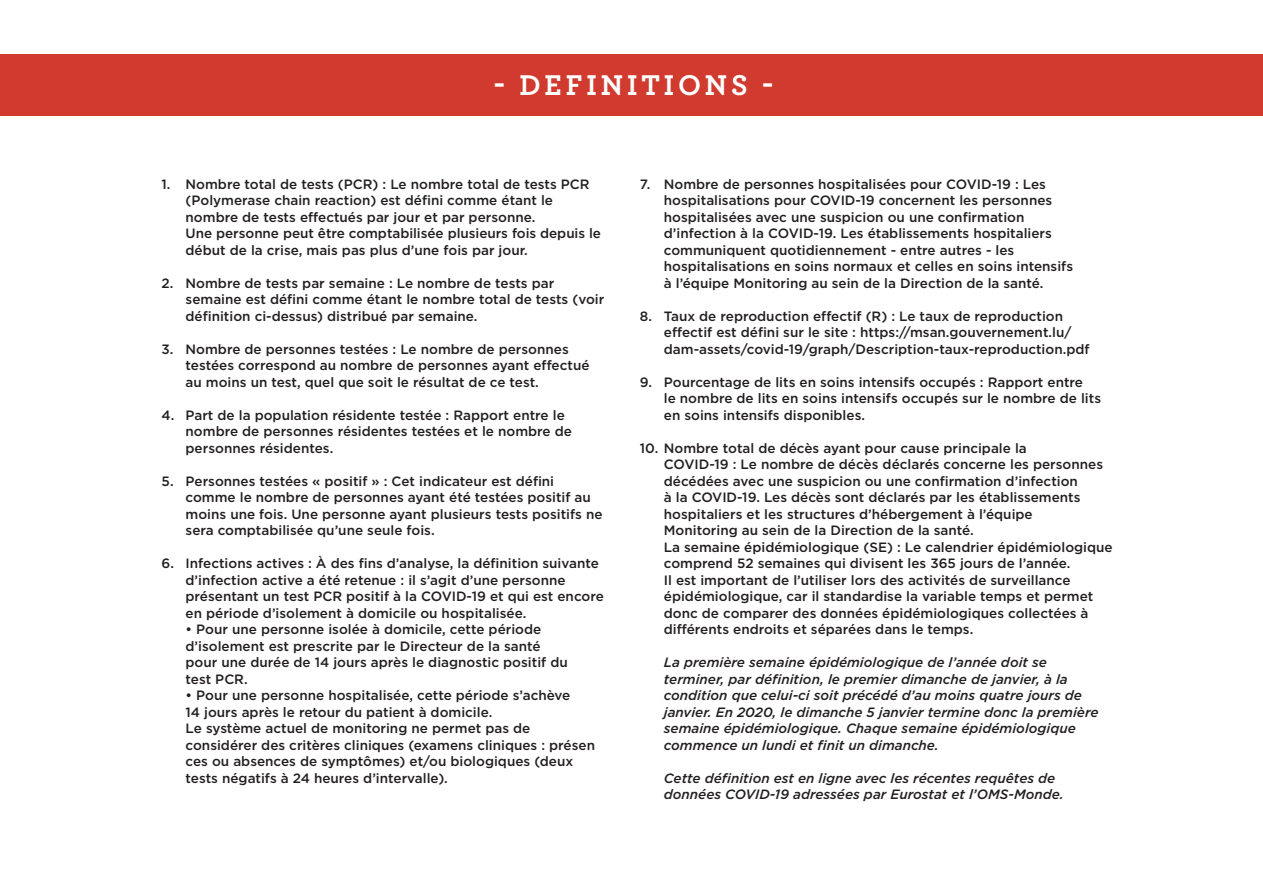
<style>
.page{position:relative;width:1263px;height:893px;background:#fff}
.page>*{position:absolute;margin:0;border:0;box-sizing:border-box;transform-origin:0 0}
.t1{font:700 30px "Archer";letter-spacing:.13em;color:#fff}
.t2{font:500 13.5px/16.5px "Gotham";color:#231f20}
.t3{font:italic 500 13.5px "Gotham";color:#231f20}
</style>
<div class="page">
<div style="left:0;top:54px;width:1263px;height:62px;background:#d03a2f"></div>
<p class="t1" style="left:494px;top:61px;width:281px">- DEFINITIONS -</p>
<p class="t2" style="left:162px;top:176px;width:429px">1. Nombre total de tests (PCR) : Le nombre total de tests PCR</p>
<p class="t2" style="left:186px;top:192px;width:369px">(Polymerase chain reaction) est défini comme étant le</p>
<p class="t2" style="left:186px;top:209px;width:351px">nombre de tests effectués par jour et par personne.</p>
<p class="t2" style="left:186px;top:225px;width:417px">Une personne peut être comptabilisée plusieurs fois depuis le début de la crise, mais pas plus d’une fois par jour.</p>
<p class="t2" style="left:162px;top:275px;width:394px">2. Nombre de tests par semaine : Le nombre de tests par</p>
<p class="t2" style="left:186px;top:291px;width:420px">semaine est défini comme étant le nombre total de tests (voir</p>
<p class="t2" style="left:186px;top:308px;width:293px">définition ci-dessus) distribué par semaine.</p>
<p class="t2" style="left:162px;top:341px;width:409px">3. Nombre de personnes testées : Le nombre de personnes</p>
<p class="t2" style="left:186px;top:357px;width:405px">testées correspond au nombre de personnes ayant effectué au moins un test, quel que soit le résultat de ce test.</p>
<p class="t2" style="left:162px;top:407px;width:405px">4. Part de la population résidente testée : Rapport entre le</p>
<p class="t2" style="left:186px;top:423px;width:388px">nombre de personnes résidentes testées et le nombre de</p>
<p class="t2" style="left:186px;top:440px;width:149px">personnes résidentes.</p>
<p class="t2" style="left:162px;top:473px;width:394px">5. Personnes testées « positif » : Cet indicateur est défini</p>
<p class="t2" style="left:186px;top:489px;width:407px">comme le nombre de personnes ayant été testées positif au</p>
<p class="t2" style="left:186px;top:506px;width:418px">moins une fois. Une personne ayant plusieurs tests positifs ne</p>
<p class="t2" style="left:186px;top:522px;width:251px">sera comptabilisée qu’une seule fois.</p>
<p class="t2" style="left:162px;top:555px;width:439px">6. Infections actives : À des fins d’analyse, la définition suivante</p>
<p class="t2" style="left:186px;top:572px;width:382px">d’infection active a été retenue : il s’agit d’une personne</p>
<p class="t2" style="left:186px;top:588px;width:420px">présentant un test PCR positif à la COVID-19 et qui est encore</p>
<p class="t2" style="left:186px;top:605px;width:342px">en période d’isolement à domicile ou hospitalisée.</p>
<p class="t2" style="left:186px;top:621px;width:357px">• Pour une personne isolée à domicile, cette période</p>
<p class="t2" style="left:186px;top:638px;width:356px">d’isolement est prescrite par le Directeur de la santé</p>
<p class="t2" style="left:186px;top:654px;width:384px">pour une durée de 14 jours après le diagnostic positif du</p>
<p class="t2" style="left:186px;top:671px;width:64px">test PCR.</p>
<p class="t2" style="left:186px;top:687px;width:386px">• Pour une personne hospitalisée, cette période s’achève</p>
<p class="t2" style="left:186px;top:704px;width:308px">14 jours après le retour du patient à domicile.</p>
<p class="t2" style="left:186px;top:720px;width:346px">Le système actuel de monitoring ne permet pas de</p>
<p class="t2" style="left:186px;top:737px;width:411px">considérer des critères cliniques (examens cliniques : présen ces ou absences de symptômes) et/ou biologiques (deux tests négatifs à 24 heures d’intervalle).</p>
<p class="t2" style="left:640px;top:176px;width:408px">7. Nombre de personnes hospitalisées pour COVID-19 : Les</p>
<p class="t2" style="left:664px;top:192px;width:390px">hospitalisations pour COVID-19 concernent les personnes</p>
<p class="t2" style="left:664px;top:209px;width:362px">hospitalisées avec une suspicion ou une confirmation</p>
<p class="t2" style="left:664px;top:225px;width:390px">d’infection à la COVID-19. Les établissements hospitaliers communiquent quotidiennement - entre autres - les</p>
<p class="t2" style="left:664px;top:258px;width:411px">hospitalisations en soins normaux et celles en soins intensifs à l’équipe Monitoring au sein de la Direction de la santé.</p>
<p class="t2" style="left:640px;top:308px;width:425px">8. Taux de reproduction effectif (R) : Le taux de reproduction</p>
<p class="t2" style="left:664px;top:324px;width:409px">effectif est défini sur le site : https://msan.gouvernement.lu/</p>
<p class="t2" style="left:664px;top:341px;width:427px">dam-assets/covid-19/graph/Description-taux-reproduction.pdf</p>
<p class="t2" style="left:640px;top:374px;width:445px">9. Pourcentage de lits en soins intensifs occupés : Rapport entre</p>
<p class="t2" style="left:664px;top:390px;width:439px">le nombre de lits en soins intensifs occupés sur le nombre de lits</p>
<p class="t2" style="left:664px;top:407px;width:203px">en soins intensifs disponibles.</p>
<p class="t2" style="left:640px;top:440px;width:388px">10. Nombre total de décès ayant pour cause principale la</p>
<p class="t2" style="left:664px;top:456px;width:441px">COVID-19 : Le nombre de décès déclarés concerne les personnes</p>
<p class="t2" style="left:664px;top:473px;width:416px">décédées avec une suspicion ou une confirmation d’infection</p>
<p class="t2" style="left:664px;top:489px;width:418px">à la COVID-19. Les décès sont déclarés par les établissements</p>
<p class="t2" style="left:664px;top:506px;width:370px">hospitaliers et les structures d’hébergement à l’équipe</p>
<p class="t2" style="left:664px;top:522px;width:312px">Monitoring au sein de la Direction de la santé.</p>
<p class="t2" style="left:664px;top:539px;width:450px">La semaine épidémiologique (SE) : Le calendrier épidémiologique</p>
<p class="t2" style="left:664px;top:555px;width:408px">comprend 52 semaines qui divisent les 365 jours de l’année.</p>
<p class="t2" style="left:664px;top:572px;width:408px">Il est important de l’utiliser lors des activités de surveillance</p>
<p class="t2" style="left:664px;top:588px;width:431px">épidémiologique, car il standardise la variable temps et permet</p>
<p class="t2" style="left:664px;top:605px;width:426px">donc de comparer des données épidémiologiques collectées à</p>
<p class="t2" style="left:664px;top:621px;width:311px">différents endroits et séparées dans le temps.</p>
<p class="t3" style="left:664px;top:654px;width:385px">La première semaine épidémiologique de l’année doit se</p>
<p class="t3" style="left:664px;top:671px;width:405px">terminer, par définition, le premier dimanche de janvier, à la</p>
<p class="t3" style="left:664px;top:687px;width:420px">condition que celui-ci soit précédé d’au moins quatre jours de</p>
<p class="t3" style="left:664px;top:704px;width:436px">janvier. En 2020, le dimanche 5 janvier termine donc la première</p>
<p class="t3" style="left:664px;top:720px;width:413px">semaine épidémiologique. Chaque semaine épidémiologique</p>
<p class="t3" style="left:664px;top:737px;width:277px">commence un lundi et finit un dimanche.</p>
<p class="t3" style="left:664px;top:770px;width:393px">Cette définition est en ligne avec les récentes requêtes de</p>
<p class="t3" style="left:664px;top:786px;width:401px">données COVID-19 adressées par Eurostat et l’OMS-Monde.</p>
</div>
